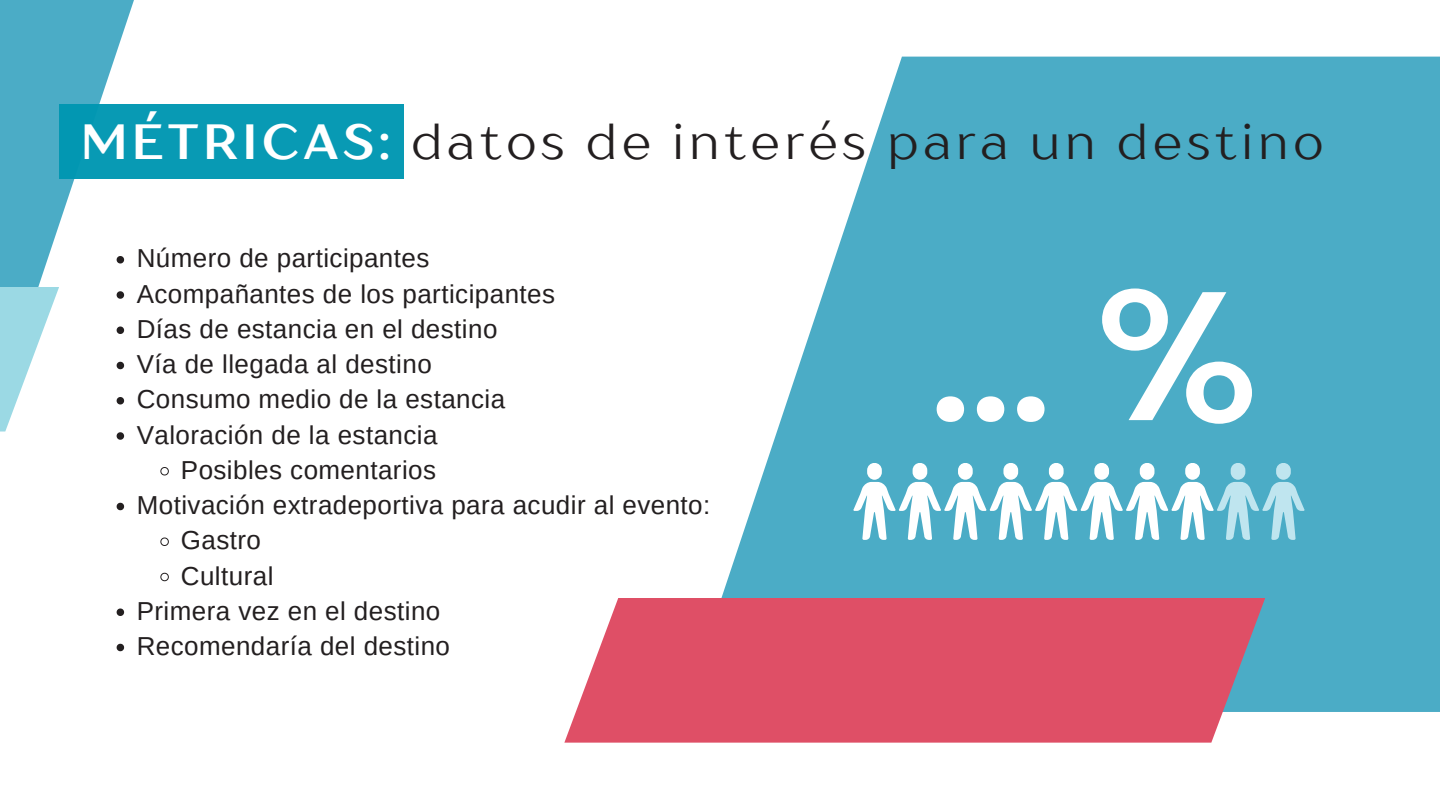
<style>
.page{position:relative;width:1440px;height:810px;background:#fff}
.page>*{position:absolute;margin:0;border:0;box-sizing:border-box;transform-origin:0 0}
.t1{font:700 182.8px "TT Drugs";color:#fff}
.t2{font:49.3px "TT Drugs";letter-spacing:.1em;color:#231f20}
.t3{font:26px "Arimo";letter-spacing:.015em;color:#231f20}
.s1{font-weight:700;color:#fff}
</style>
<div class="page">
<svg style="left:721px;top:57px;width:719px;height:655px;background:#64b7cd"></svg>
<svg style="left:564px;top:598px;width:701px;height:145px;background:#dd5a70"></svg>
<svg style="left:853px;top:463px;width:224px;height:77px"></svg>
<svg style="left:1217px;top:463px;width:88px;height:77px;background:#7dc4d7"></svg>
<svg style="left:0;top:0;width:134px;height:511px"></svg>
<svg style="left:0;top:287px;width:59px;height:145px;fill:#9bd9e4"></svg>
<svg style="left:117px;top:256px;width:7px;height:8px"></svg>
<svg style="left:117px;top:291px;width:7px;height:8px"></svg>
<svg style="left:117px;top:327px;width:7px;height:7px"></svg>
<svg style="left:117px;top:362px;width:7px;height:7px"></svg>
<svg style="left:117px;top:397px;width:7px;height:8px"></svg>
<svg style="left:117px;top:432px;width:7px;height:8px"></svg>
<svg style="left:160px;top:467px;width:9px;height:9px"></svg>
<svg style="left:117px;top:503px;width:7px;height:7px"></svg>
<svg style="left:160px;top:537px;width:9px;height:9px"></svg>
<svg style="left:160px;top:572px;width:9px;height:10px"></svg>
<svg style="left:117px;top:609px;width:7px;height:7px"></svg>
<svg style="left:117px;top:644px;width:7px;height:7px"></svg>
<div style="left:59px;top:104px;width:345px;height:75px;background:#089ab4"></div>
<p class="t2" style="left:81px;top:111px;width:1244px"><span class="s1">MÉTRICAS:</span> datos de interés para un destino</p>
<p class="t3" style="left:137px;top:244px;width:294px">Número de participantes</p>
<p class="t3" style="left:137px;top:279px;width:420px">Acompañantes de los participantes</p>
<p class="t3" style="left:137px;top:314px;width:362px">Días de estancia en el destino</p>
<p class="t3" style="left:137px;top:349px;width:297px">Vía de llegada al destino</p>
<p class="t3" style="left:137px;top:385px;width:370px">Consumo medio de la estancia</p>
<p class="t3" style="left:137px;top:420px;width:302px">Valoración de la estancia</p>
<p class="t3" style="left:181px;top:455px;width:257px">Posibles comentarios</p>
<p class="t3" style="left:137px;top:490px;width:575px">Motivación extradeportiva para acudir al evento:</p>
<p class="t3" style="left:181px;top:526px;width:82px">Gastro</p>
<p class="t3" style="left:181px;top:561px;width:94px">Cultural</p>
<p class="t3" style="left:137px;top:596px;width:305px">Primera vez en el destino</p>
<p class="t3" style="left:137px;top:631px;width:315px">Recomendaría del destino</p>
<p class="t1" style="left:930px;top:243px;width:327px">... %</p>
</div>
